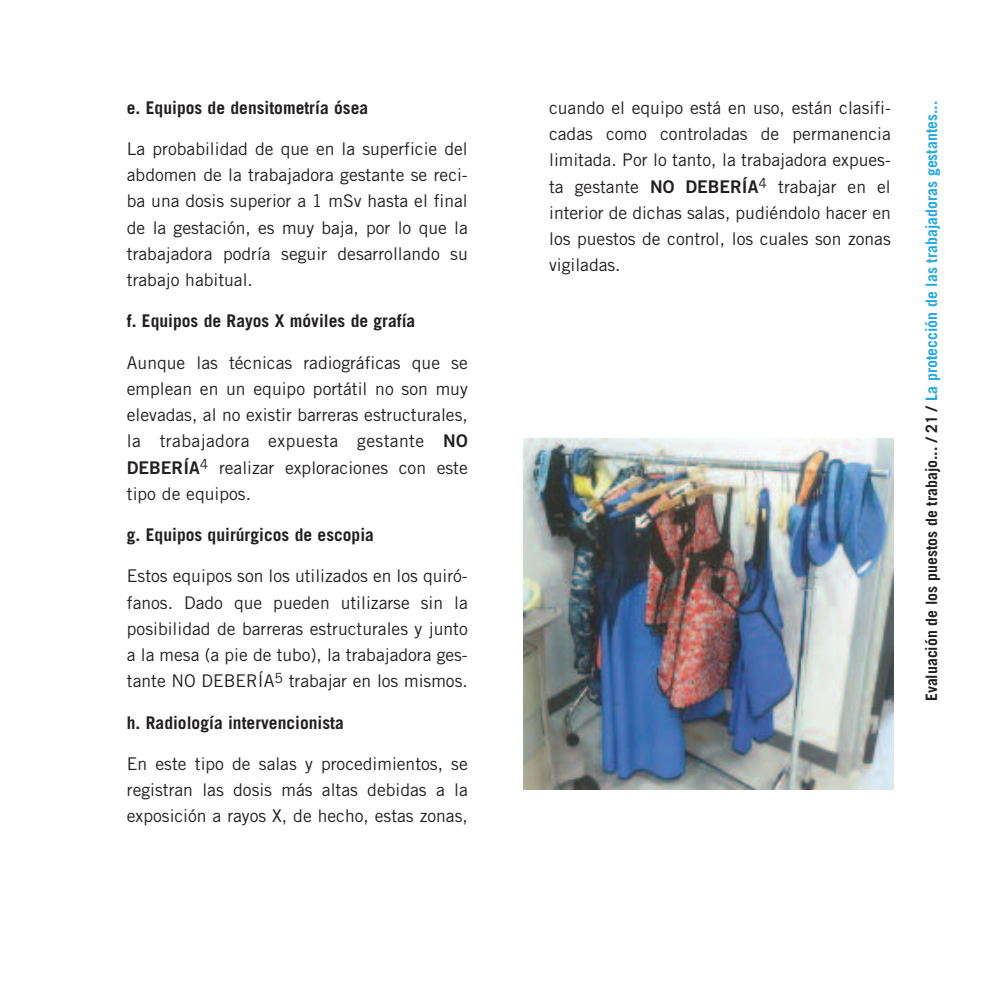
<style>
.page{position:relative;width:993px;height:993px;background:#fff}
.page>*{position:absolute;margin:0;border:0;box-sizing:border-box;transform-origin:0 0}
.t1{font:17.5px/26.2px "Trade Gothic LT Std";color:#231f20;text-align:justify}
.t2{font:700 17.5px "Trade Gothic LT Std";color:#231f20}
.t3{font:700 15.75px "Trade Gothic LT Std";color:#24aae1}
.s1{font-family:"Trade Gothic LT Std Bd 2"}
.s2{color:#231f20}
</style>
<div class="page">
<img style="left:523px;top:438px;width:369px;height:351px">
<p class="t2" style="left:127px;top:101px;width:243px">e. Equipos de densitometría ósea</p>
<p class="t1" style="left:127px;top:137px;width:342px">La probabilidad de que en la superficie del abdomen de la trabajadora gestante se reci&shy;ba una dosis superior a 1 mSv hasta el final de la gestación, es muy baja, por lo que la trabajadora podría seguir desarrollando su trabajo habitual.</p>
<p class="t2" style="left:127px;top:314px;width:290px">f. Equipos de Rayos X móviles de grafía</p>
<p class="t1" style="left:127px;top:350px;width:342px">Aunque las técnicas radiográficas que se emplean en un equipo portátil no son muy elevadas, al no existir barreras estructurales, la trabajadora expuesta gestante <span class="s1">NO DEBERÍA</span><sup>4</sup> realizar exploraciones con este tipo de equipos.</p>
<p class="t2" style="left:127px;top:528px;width:248px">g. Equipos quirúrgicos de escopia</p>
<p class="t1" style="left:127px;top:564px;width:342px">Estos equipos son los utilizados en los quiró&shy;fanos. Dado que pueden utilizarse sin la posibilidad de barreras estructurales y junto a la mesa (a pie de tubo), la trabajadora ges&shy;tante NO DEBERÍA<sup>5</sup> trabajar en los mismos.</p>
<p class="t2" style="left:127px;top:715px;width:218px">h. Radiología intervencionista</p>
<p class="t1" style="left:127px;top:751px;width:342px">En este tipo de salas y procedimientos, se registran las dosis más altas debidas a la exposición a rayos X, de hecho, estas zonas,</p>
<p class="t1" style="left:549px;top:96px;width:343px">cuando el equipo está en uso, están clasifi&shy;cadas como controladas de permanencia limitada. Por lo tanto, la trabajadora expues&shy;ta gestante <span class="s1">NO DEBERÍA</span><sup>4</sup> trabajar en el interior de dichas salas, pudiéndolo hacer en los puestos de control, los cuales son zonas vigiladas.</p>
<p class="t3" style="left:925px;top:701px;width:601px;rotate:-90deg"><span class="s2">Evaluación de los puestos de trabajo... / 21 /</span> La protección de las trabajadoras gestantes...</p>
</div>
